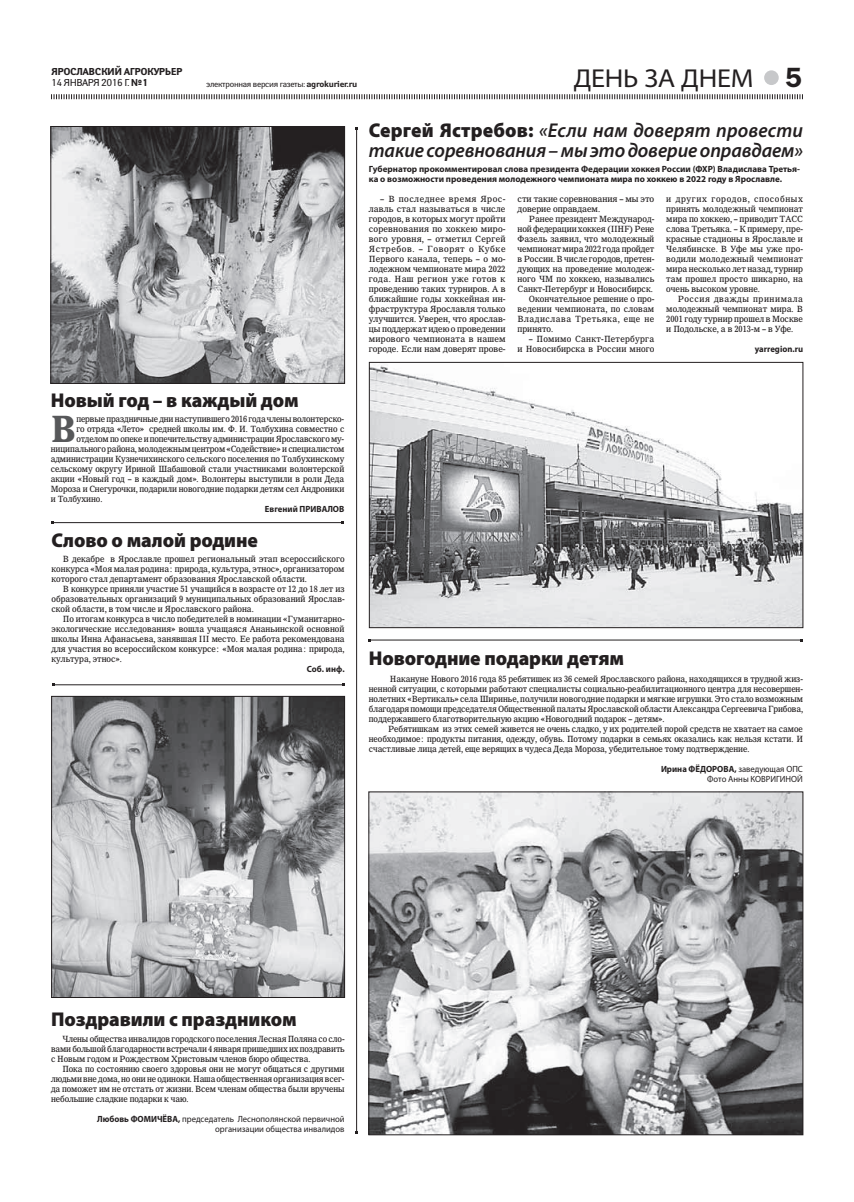
<style>
.page{position:relative;width:854px;height:1202px;background:#fff}
.page>*{position:absolute;margin:0;border:0;box-sizing:border-box;transform-origin:0 0}
.t1{font:700 38px "IZ Premium";color:#57585a;scale:.94 1}
.t2{font:28px "Franklin Gothic Demi C";color:#231f20}
.t3{font:semi-expanded 26px "Myriad Pro";letter-spacing:-.01em;color:#231f20}
.t4{font:900 20px "Myriad Pro";letter-spacing:-.005em;color:#231f20}
.t5{font:italic 600 20px/20px "Myriad Pro";letter-spacing:-.005em;color:#231f20}
.t6{font:700 10px/11px "Yanus C";letter-spacing:-.05em;color:#231f20}
.t7{font:9px/10px "IZ Premium";letter-spacing:-.005em;color:#231f20;text-align:justify;scale:.94 1}
.t8{font:9px/10px "IZ Premium";letter-spacing:-.005em;color:#231f20;text-align:justify;scale:.96 1}
.t9{font:9px/10px "IZ Premium";letter-spacing:-.005em;color:#231f20;text-align:justify;scale:.95 1}
.t10{font:9px/10px "IZ Premium";letter-spacing:-.005em;color:#231f20;text-align:justify}
.t11{font:700 9px/10px "Myriad Pro";color:#231f20}
.t12{font:9px/10px "Myriad Pro";color:#231f20;text-align:right;scale:.96 1}
.t13{font:700 9px "Myriad Pro";color:#231f20;scale:.96 1}
.t14{font:9px "IZ Premium";letter-spacing:.015em;color:#231f20;scale:.96 1}
.t15{font:9px "IZ Premium";letter-spacing:.06em;color:#231f20;scale:.96 1}
.t16{font:8.5px "Yanus C";letter-spacing:-.03em;color:#231f20}
.s1{font-weight:400}
.s2{font-weight:700}
.s3{font-weight:900;font-style:normal}
</style>
<div class="page">
<svg style="left:51px;top:94px;width:752px;height:6px"></svg>
<div style="left:763px;top:70px;width:15px;height:15px;background:#c7c8ca;border-radius:50%"></div>
<hr style="left:53px;top:684px;width:290px;height:1px;background:#231f20">
<hr style="left:370px;top:640px;width:431px;height:1px;background:#231f20">
<hr style="left:53px;top:522px;width:290px;height:1px;background:#231f20">
<hr style="left:356px;top:129px;width:1px;height:1003px;background:#231f20">
<img style="left:53px;top:128px;width:289px;height:254px">
<div style="left:51px;top:126px;width:293px;height:258px;border:1px solid #231f20"></div>
<img style="left:53px;top:698px;width:289px;height:298px">
<div style="left:51px;top:696px;width:293px;height:302px;border:1px solid #231f20"></div>
<img style="left:370px;top:794px;width:430px;height:339px">
<div style="left:368px;top:792px;width:434px;height:343px;border:1px solid #231f20"></div>
<img style="left:371px;top:364px;width:429px;height:262px">
<div style="left:369px;top:362px;width:433px;height:266px;border:1px solid #231f20"></div>
<p class="t6" style="left:51px;top:67px;width:133px">Ярославский агрокурьер<br><span class="s1">14 ЯНВАРЯ 2016 г.</span> №1</p>
<p class="t16" style="left:206px;top:79px;width:153px">электронная версия газеты: <span class="s2">agrokurier.ru</span></p>
<h3 class="t3" style="left:573px;top:64px;width:181px">день за днем</h3>
<h2 class="t2" style="left:785px;top:62px;width:19px">5</h2>
<h3 class="t5" style="left:369px;top:119px;width:435px"><span class="s3">Сергей Ястребов:</span> «Если нам доверят провести такие соревнования – мы это доверие оправдаем»</h3>
<p class="t11" style="left:369px;top:164px;width:432px">Губернатор прокомментировал слова президента Федерации хоккея России (ФХР) Владислава Третья&shy;ка о возможности проведения молодежного чемпионата мира по хоккею в 2022 году в Ярославле.</p>
<p class="t10" style="left:368px;top:194px;width:138px;text-indent:11px">– В последнее время Ярос&shy;лавль стал называться в числе городов, в которых могут пройти соревнования по хоккею миро&shy;вого уровня, – отметил Сергей Ястребов. – Говорят о Кубке Первого канала, теперь – о мо&shy;лодежном чемпионате мира 2022 года. Наш регион уже готов к проведению таких турниров. А в ближайшие годы хоккейная ин&shy;фраструктура Ярославля только улучшится. Уверен, что ярослав&shy;цы поддержат идею о проведении мирового чемпионата в нашем городе. Если нам доверят прове-</p>
<p class="t10" style="left:517px;top:194px;width:138px">сти такие соревнования – мы это доверие оправдаем.</p>
<p class="t8" style="left:666px;top:194px;width:144px">и других городов, способных принять молодежный чемпионат мира по хоккею, – приводит ТАСС слова Третьяка. – К примеру, пре&shy;красные стадионы в Ярославле и Челябинске. В Уфе мы уже про&shy;водили молодежный чемпионат мира несколько лет назад, турнир там прошел просто шикарно, на очень высоком уровне.</p>
<p class="t8" style="left:666px;top:294px;width:144px;text-indent:11px">Россия дважды принимала молодежный чемпионат мира. В 2001 году турнир прошел в Москве и Подольске, а в 2013-м – в Уфе.</p>
<p class="t13" style="left:754px;top:343px;width:52px">yarregion.ru</p>
<p class="t8" style="left:528px;top:214px;width:132px">Ранее президент Международ-</p>
<p class="t8" style="left:517px;top:224px;width:144px">ной федерации хоккея (IIHF) Рене</p>
<p class="t8" style="left:517px;top:234px;width:144px">Фазель заявил, что молодежный</p>
<p class="t8" style="left:517px;top:244px;width:144px">чемпионат мира 2022 года пройдет</p>
<p class="t8" style="left:517px;top:254px;width:144px">в России. В числе городов, претен-</p>
<p class="t8" style="left:517px;top:264px;width:144px">дующих на проведение молодеж-</p>
<p class="t8" style="left:517px;top:274px;width:144px">ного ЧМ по хоккею, назывались</p>
<p class="t8" style="left:517px;top:284px;width:142px">Санкт-Петербург и Новосибирск.</p>
<p class="t8" style="left:528px;top:294px;width:132px">Окончательное решение о про-</p>
<p class="t14" style="left:517px;top:304px;width:144px">ведении чемпионата, по словам</p>
<p class="t15" style="left:517px;top:314px;width:144px">Владислава Третьяка, еще не</p>
<p class="t8" style="left:517px;top:324px;width:39px">принято.</p>
<p class="t8" style="left:517px;top:334px;width:144px;text-align:right">– Помимо Санкт-Петербурга<br>и Новосибирска в России много</p>
<h3 class="t4" style="left:51px;top:389px;width:249px">Новый год – в каждый дом</h3>
<h1 class="t1" style="left:51px;top:407px;width:25px">В</h1>
<p class="t7" style="left:76px;top:414px;width:286px">первые праздничные дни наступившего 2016 года члены волонтерско-</p>
<p class="t7" style="left:76px;top:424px;width:286px">го отряда «Лето» средней школы им. Ф. И. Толбухина совместно с</p>
<p class="t7" style="left:76px;top:434px;width:286px">отделом по опеке и попечительству администрации Ярославского му-</p>
<p class="t7" style="left:51px;top:444px;width:314px">ниципального района, молодежным центром «Содействие» и специалистом</p>
<p class="t7" style="left:51px;top:454px;width:313px">администрации Кузнечихинского сельского поселения по Толбухинскому</p>
<p class="t7" style="left:51px;top:464px;width:314px">сельскому округу Ириной Шабашовой стали участниками волонтерской</p>
<p class="t7" style="left:51px;top:474px;width:313px">акции «Новый год – в каждый дом». Волонтеры выступили в роли Деда</p>
<p class="t7" style="left:51px;top:484px;width:314px">Мороза и Снегурочки, подарили новогодние подарки детям сел Андроники</p>
<p class="t7" style="left:51px;top:494px;width:56px">и Толбухино.</p>
<p class="t13" style="left:265px;top:503px;width:84px">Евгений ПРИВАЛОВ</p>
<h3 class="t4" style="left:51px;top:529px;width:208px">Слово о малой родине</h3>
<p class="t9" style="left:51px;top:554px;width:310px;text-indent:11px">В декабре в Ярославле прошел региональный этап всероссийского конкурса «Моя малая родина: природа, культура, этнос», организатором которого стал департамент образования Ярославской области.</p>
<p class="t9" style="left:51px;top:584px;width:310px;text-indent:11px">В конкурсе приняли участие 51 учащийся в возрасте от 12 до 18 лет из образовательных организаций 9 муниципальных образований Ярослав&shy;ской области, в том числе и Ярославского района.</p>
<p class="t9" style="left:51px;top:614px;width:310px;text-indent:11px">По итогам конкурса в число победителей в номинации «Гуманитарно&shy;экологические исследования» вошла учащаяся Ананьинской основной школы Инна Афанасьева, занявшая III место. Ее работа рекомендована для участия во всероссийском конкурсе: «Моя малая родина: природа, культура, этнос».</p>
<p class="t13" style="left:307px;top:663px;width:41px">Соб. инф.</p>
<h3 class="t4" style="left:369px;top:647px;width:257px">Новогодние подарки детям</h3>
<p class="t7" style="left:369px;top:674px;width:463px;text-indent:21px">Накануне Нового 2016 года 85 ребятишек из 36 семей Ярославского района, находящихся в трудной жиз&shy;ненной ситуации, с которыми работают специалисты социально-реабилитационного центра для несовершен&shy;нолетних «Вертикаль» села Ширинье, получили новогодние подарки и мягкие игрушки. Это стало возможным благодаря помощи председателя Общественной палаты Ярославской области Александра Сергеевича Грибова, поддержавшего благотворительную акцию «Новогодний подарок – детям».</p>
<p class="t7" style="left:369px;top:724px;width:463px;text-indent:19px">Ребятишкам из этих семей живется не очень сладко, у их родителей порой средств не хватает на самое необходимое: продукты питания, одежду, обувь. Потому подарки в семьях оказались как нельзя кстати. И счастливые лица детей, еще верящих в чудеса Деда Мороза, убедительное тому подтверждение.</p>
<p class="t12" style="left:660px;top:764px;width:149px"><span class="s2">Ирина ФЁДОРОВА,</span> заведующая ОПС<br>Фото Анны КОВРИГИНОЙ</p>
<h3 class="t4" style="left:51px;top:1008px;width:247px">Поздравили с праздником</h3>
<p class="t7" style="left:51px;top:1034px;width:314px;text-indent:11px">Члены общества инвалидов городского поселения Лесная Поляна со сло&shy;вами большой благодарности встречали 4 января пришедших их поздравить с Новым годом и Рождеством Христовым членов бюро общества.</p>
<p class="t7" style="left:51px;top:1064px;width:313px;text-indent:11px">Пока по состоянию своего здоровья они не могут общаться с другими людьми вне дома, но они не одиноки. Наша общественная организация всег&shy;да поможет им не отстать от жизни. Всем членам общества были вручены небольшие сладкие подарки к чаю.</p>
<p class="t12" style="left:97px;top:1114px;width:259px"><span class="s2">Любовь ФОМИЧЁВА,</span> председатель Леснополянской первичной организации общества инвалидов</p>
</div>
